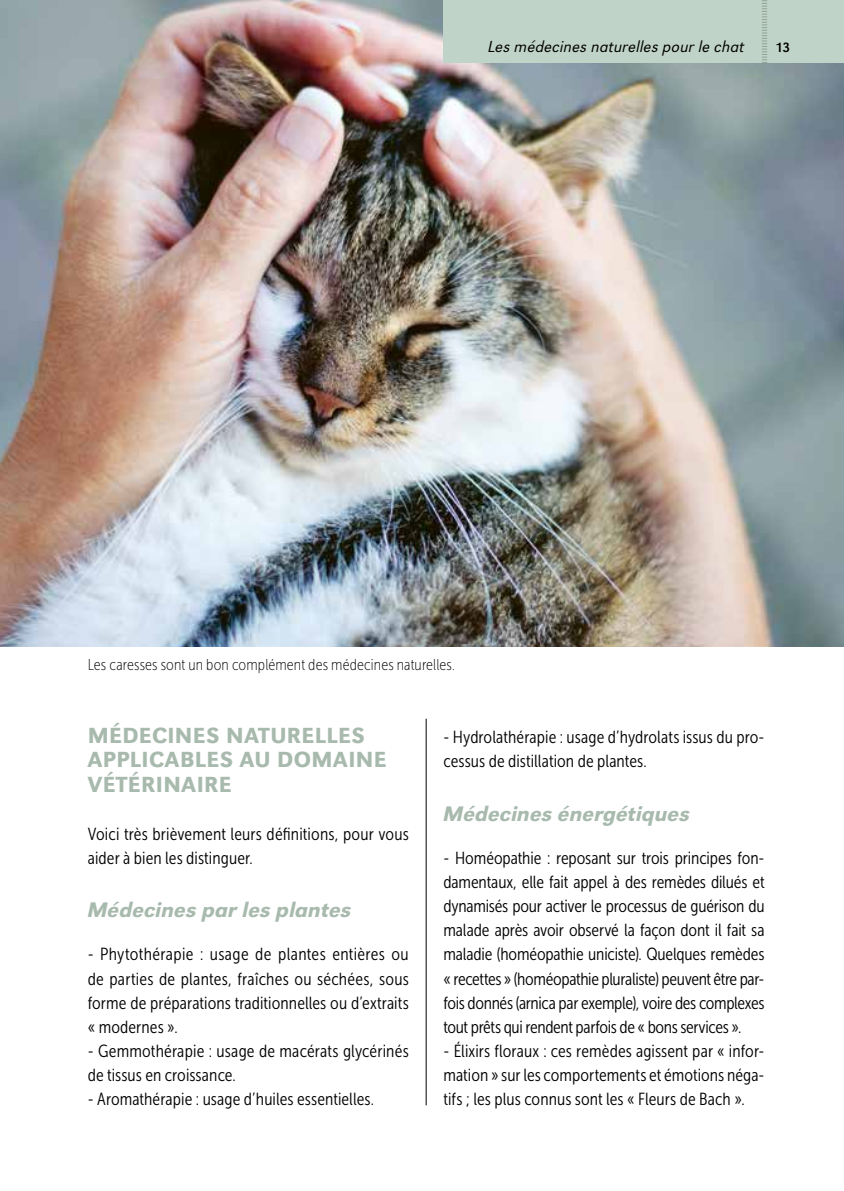
<style>
.page{position:relative;width:844px;height:1191px;background:#fff}
.page>*{position:absolute;margin:0;border:0;box-sizing:border-box;transform-origin:0 0}
.t1{font:500 22.75px/24.5px "URW Grotesk T";letter-spacing:.02em;color:#a8baad}
.t2{font:21.88px "URW Grotesk T Medi Obli";color:#a8baad}
.t3{font:17.5px/24.2px "Museo Sans Cond 300";letter-spacing:.005em;color:#000}
.t4{font:16.62px "URW Grotesk T Ligh Obli";letter-spacing:.005em;color:#000}
.t5{font:15.75px "Museo Sans Cond 100";letter-spacing:.01em;color:#000}
.t6{font:14px "URW Grotesk T";color:#000}
</style>
<div class="page">
<img style="left:0;top:0;width:843px;height:646px">
<div style="left:443px;top:0;width:400px;height:63px;background:#c0d3c8"></div>
<svg style="left:762px;top:0;width:5px;height:63px"></svg>
<hr style="left:425px;top:718px;width:1px;height:387px;background:#000">
<p class="t4" style="left:488px;top:37px;width:258px">Les médecines naturelles pour le chat</p>
<p class="t6" style="left:774px;top:40px;width:17px">13</p>
<p class="t5" style="left:88px;top:656px;width:368px">Les caresses sont un bon complément des médecines naturelles .</p>
<h1 class="t1" style="left:88px;top:723px;width:300px">MÉDECINES NATURELLES<br>APPLICABLES AU DOMAINE<br>VÉTÉRINAIRE</h1>
<p class="t3" style="left:88px;top:821px;width:322px">Voici très brièvement leurs définitions, pour vous aider à bien les distinguer.</p>
<p class="t2" style="left:88px;top:897px;width:265px">Médecines par les plantes</p>
<p class="t3" style="left:88px;top:942px;width:322px;text-align:justify">- Phytothérapie : usage de plantes entières ou de parties de plantes, fraîches ou séchées, sous forme de préparations traditionnelles ou d’extraits « modernes ».</p>
<p class="t3" style="left:88px;top:1039px;width:322px">- Gemmothérapie : usage de macérats glycérinés de tissus en croissance.</p>
<p class="t3" style="left:88px;top:1087px;width:288px">- Aromathérapie : usage d’huiles essentielles.</p>
<p class="t3" style="left:443px;top:725px;width:322px">- Hydrolathérapie : usage d’hydrolats issus du pro&shy;cessus de distillation de plantes.</p>
<p class="t2" style="left:443px;top:801px;width:248px">Médecines énergétiques</p>
<p class="t3" style="left:443px;top:845px;width:322px;text-align:justify">- Homéopathie : reposant sur trois principes fon&shy;damentaux, elle fait appel à des remèdes dilués et dynamisés pour activer le processus de guérison du malade après avoir observé la façon dont il fait sa maladie (homéopathie uniciste). Quelques remèdes « recettes » (homéopathie pluraliste) peuvent être par&shy;fois donnés (arnica par exemple), voire des complexes tout prêts qui rendent parfois de « bons services ».</p>
<p class="t3" style="left:443px;top:1039px;width:322px;text-align:justify">- Élixirs floraux : ces remèdes agissent par « infor&shy;mation » sur les comportements et émotions néga&shy;tifs ; les plus connus sont les « Fleurs de Bach ».</p>
</div>
